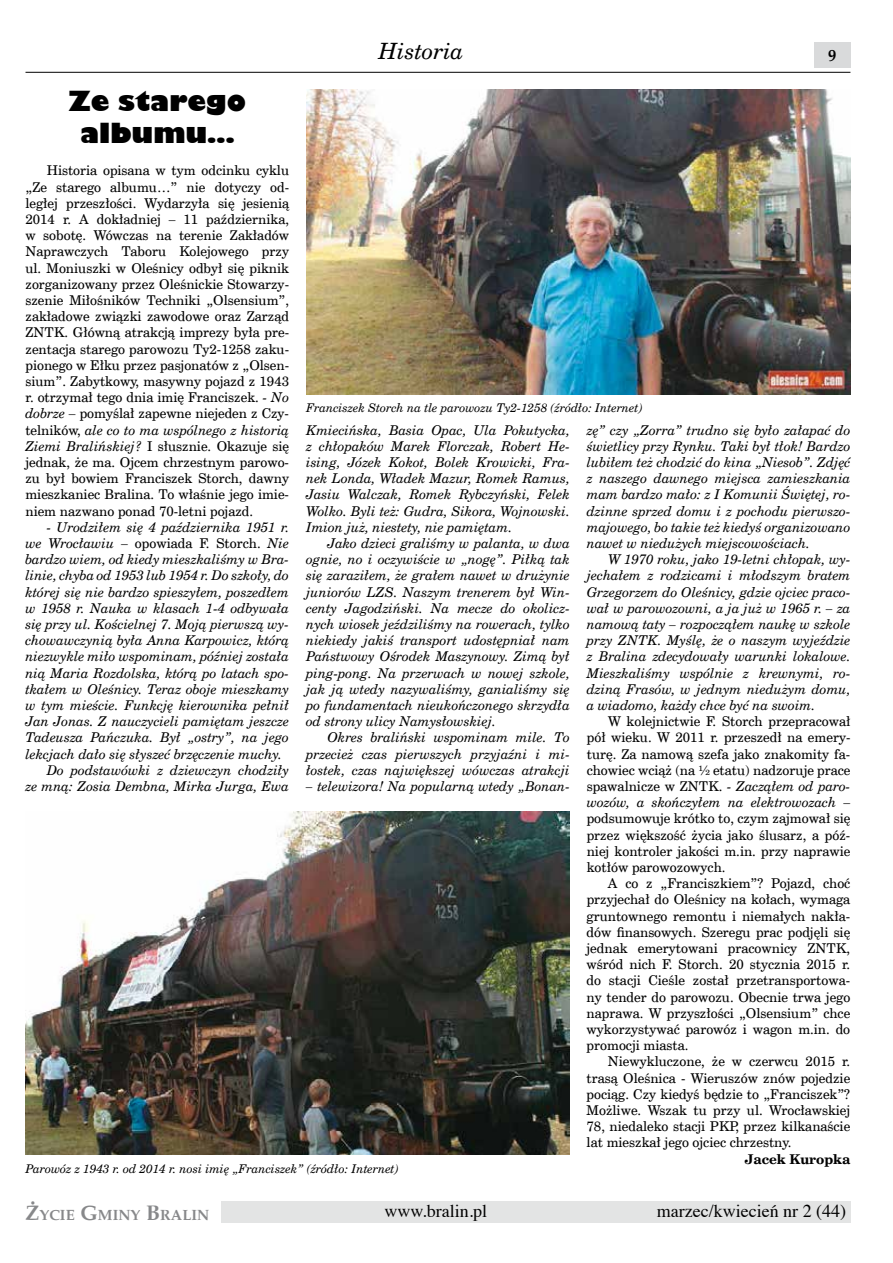
<style>
.page{position:relative;width:893px;height:1263px;background:#fff}
.page>*{position:absolute;margin:0;border:0;box-sizing:border-box;transform-origin:0 0}
.t1{font:800 27px/32.4px "Gilbert";color:#000;text-align:center}
.t2{font:italic 22.5px "Cent Schbook EU";color:#000}
.t3{font:18px "Times";color:#000}
.t4{font:700 16.5px "Palm Springs";color:#000}
.t5{font:700 14.7px "Palm Springs";color:#87888a}
.t6{font:italic 13.5px/16.2px "Cent Schbook EU";color:#000;text-align:justify}
.t7{font:13.5px/16.2px "Cent Schbook EU";color:#000;text-align:justify}
.t8{font:700 13.5px "Cent Schbook EU";color:#000}
.t9{font:italic 12px "Cent Schbook EU";color:#000}
.s1{font-style:italic}
.s2{font-size:21px}
</style>
<div class="page">
<div style="left:221px;top:1201px;width:629px;height:21px;background:#e3e4e4"></div>
<div style="left:814px;top:43px;width:36px;height:25px;background:#d9dadb"></div>
<hr style="left:26px;top:72px;width:824px;height:1px;background:#000">
<img style="left:26px;top:812px;width:544px;height:342px">
<img style="left:306px;top:89px;width:544px;height:305px">
<h2 class="t2" style="left:379px;top:37px;width:86px">Historia</h2>
<p class="t4" style="left:828px;top:46px;width:10px">9</p>
<h1 class="t1" style="left:68px;top:84px;width:179px">Ze starego albumu…</h1>
<p class="t7" style="left:25px;top:163px;width:265px;text-indent:21px">Historia opisana w tym odcinku cyklu „Ze starego albumu…” nie dotyczy od&shy;ległej przeszłości. Wydarzyła się jesienią 2014 r. A dokładniej – 11 października, w sobotę. Wówczas na terenie Zakładów Naprawczych Taboru Kolejowego przy ul. Moniuszki w Oleśnicy odbył się piknik zorganizowany przez Oleśnickie Stowarzy&shy;szenie Miłośników Techniki „Olsensium”, zakładowe związki zawodowe oraz Zarząd ZNTK. Główną atrakcją imprezy była pre&shy;zentacja starego parowozu Ty2-1258 zaku&shy;pionego w Ełku przez pasjonatów z „Olsen&shy;sium”. Zabytkowy, masywny pojazd z 1943 r. otrzymał tego dnia imię Franciszek. <span class="s1">- No dobrze</span> – pomyślał zapewne niejeden z Czy&shy;telników, <span class="s1">ale co to ma wspólnego z historią Ziemi Bralińskiej?</span> I słusznie. Okazuje się jednak, że ma. Ojcem chrzestnym parowo&shy;zu był bowiem Franciszek Storch, dawny mieszkaniec Bralina. To właśnie jego imie&shy;niem nazwano ponad 70-letni pojazd.</p>
<p class="t6" style="left:47px;top:519px;width:244px">- Urodziłem się 4 października 1951 r.</p>
<p class="t7" style="left:25px;top:535px;width:265px"><span class="s1">we Wrocławiu</span> – opowiada F. Storch. <span class="s1">Nie</span></p>
<p class="t6" style="left:25px;top:552px;width:265px">bardzo wiem, od kiedy mieszkaliśmy w Bra-</p>
<p class="t6" style="left:25px;top:568px;width:265px">linie, chyba od 1953 lub 1954 r. Do szkoły, do</p>
<p class="t6" style="left:25px;top:584px;width:265px">której się nie bardzo spieszyłem, poszedłem</p>
<p class="t6" style="left:25px;top:600px;width:265px">w 1958 r. Nauka w klasach 1-4 odbywała</p>
<p class="t6" style="left:25px;top:616px;width:265px">się przy ul. Kościelnej 7. Moją pierwszą wy-</p>
<p class="t6" style="left:25px;top:633px;width:265px">chowawczynią była Anna Karpowicz, którą</p>
<p class="t6" style="left:25px;top:649px;width:265px">niezwykle miło wspominam, później została</p>
<p class="t6" style="left:25px;top:665px;width:265px">nią Maria Rozdolska, którą po latach spo-</p>
<p class="t6" style="left:25px;top:681px;width:265px">tkałem w Oleśnicy. Teraz oboje mieszkamy</p>
<p class="t6" style="left:25px;top:697px;width:265px">w tym mieście. Funkcję kierownika pełnił</p>
<p class="t6" style="left:25px;top:714px;width:265px">Jan Jonas. Z nauczycieli pamiętam jeszcze</p>
<p class="t6" style="left:25px;top:730px;width:265px">Tadeusza Pańczuka. Był „ostry”, na jego</p>
<p class="t6" style="left:25px;top:746px;width:258px">lekcjach dało się słyszeć brzęczenie muchy.</p>
<p class="t6" style="left:47px;top:762px;width:244px">Do podstawówki z dziewczyn chodziły</p>
<p class="t6" style="left:25px;top:778px;width:265px">ze mną: Zosia Dembna, Mirka Jurga, Ewa</p>
<p class="t9" style="left:306px;top:400px;width:338px">Franciszek Storch na tle parowozu Ty2-1258 (źródło: Internet)</p>
<p class="t6" style="left:587px;top:422px;width:265px">zę” czy „Zorra” trudno się było załapać do świetlicy przy Rynku. Taki był tłok! Bardzo lubiłem też chodzić do kina „Niesob”. Zdjęć z naszego dawnego miejsca zamieszkania mam bardzo mało: z I Komunii Świętej, ro&shy;dzinne sprzed domu i z pochodu pierwszo&shy;majowego, bo takie też kiedyś organizowano nawet w niedużych miejscowościach.</p>
<p class="t6" style="left:587px;top:552px;width:265px;text-indent:21px">W 1970 roku, jako 19-letni chłopak, wy&shy;jechałem z rodzicami i młodszym bratem Grzegorzem do Oleśnicy, gdzie ojciec praco&shy;wał w parowozowni, a ja już w 1965 r. – za namową taty – rozpocząłem naukę w szkole przy ZNTK. Myślę, że o naszym wyjeździe z Bralina zdecydowały warunki lokalowe.<br>Mieszkaliśmy wspólnie z krewnymi, ro&shy;dziną Frasów, w jednym niedużym domu, a wiadomo, każdy chce być na swoim.</p>
<p class="t7" style="left:587px;top:714px;width:265px;text-indent:21px">W kolejnictwie F. Storch przepracował pół wieku. W 2011 r. przeszedł na emery&shy;turę. Za namową szefa jako znakomity fa&shy;chowiec wciąż (na ½ etatu) nadzoruje prace spawalnicze w ZNTK. <span class="s1">- Zacząłem od paro&shy;wozów, a skończyłem na elektrowozach</span> – podsumowuje krótko to, czym zajmował się przez większość życia jako ślusarz, a póź&shy;niej kontroler jakości m.in. przy naprawie kotłów parowozowych.</p>
<p class="t7" style="left:587px;top:876px;width:265px;text-indent:21px">A co z „Franciszkiem”? Pojazd, choć przyjechał do Oleśnicy na kołach, wymaga gruntownego remontu i niemałych nakła&shy;dów finansowych. Szeregu prac podjęli się jednak emerytowani pracownicy ZNTK, wśród nich F. Storch. 20 stycznia 2015 r. do stacji Cieśle został przetransportowa&shy;ny tender do parowozu. Obecnie trwa jego naprawa. W przyszłości „Olsensium” chce wykorzystywać parowóz i wagon m.in. do promocji miasta.</p>
<p class="t7" style="left:587px;top:1054px;width:265px;text-indent:21px">Niewykluczone, że w czerwcu 2015 r. trasą Oleśnica - Wieruszów znów pojedzie pociąg. Czy kiedyś będzie to „Franciszek”?<br>Możliwe. Wszak tu przy ul. Wrocławskiej 78, niedaleko stacji PKP, przez kilkanaście lat mieszkał jego ojciec chrzestny.</p>
<p class="t8" style="left:745px;top:1150px;width:107px">Jacek Kuropka</p>
<p class="t6" style="left:306px;top:422px;width:265px">Kmiecińska, Basia Opac, Ula Pokutycka, z chłopaków Marek Florczak, Robert He&shy;ising, Józek Kokot, Bolek Krowicki, Fra&shy;nek Londa, Władek Mazur, Romek Ramus, Jasiu Walczak, Romek Rybczyński, Felek Wolko. Byli też: Gudra, Sikora, Wojnowski.<br>Imion już, niestety, nie pamiętam.</p>
<p class="t6" style="left:306px;top:535px;width:265px;text-indent:21px">Jako dzieci graliśmy w palanta, w dwa ognie, no i oczywiście w „nogę”. Piłką tak się zaraziłem, że grałem nawet w drużynie juniorów LZS. Naszym trenerem był Win&shy;centy Jagodziński. Na mecze do okolicz&shy;nych wiosek jeździliśmy na rowerach, tylko niekiedy jakiś transport udostępniał nam Państwowy Ośrodek Maszynowy. Zimą był ping-pong. Na przerwach w nowej szkole, jak ją wtedy nazywaliśmy, ganialiśmy się po fundamentach nieukończonego skrzydła od strony ulicy Namysłowskiej.</p>
<p class="t6" style="left:306px;top:730px;width:265px;text-indent:21px">Okres braliński wspominam mile. To przecież czas pierwszych przyjaźni i mi&shy;łostek, czas największej wówczas atrakcji</p>
<p class="t6" style="left:306px;top:778px;width:265px">– telewizora! Na popularną wtedy „Bonan-</p>
<p class="t9" style="left:26px;top:1161px;width:375px">Parowóz z 1943 r. od 2014 r. nosi imię „Franciszek” (źródło: Internet)</p>
<p class="t5" style="left:26px;top:1206px;width:185px"><span class="s2">Ż</span>YCIE <span class="s2">G</span>MINY <span class="s2">B</span>RALIN</p>
<h3 class="t3" style="left:384px;top:1194px;width:104px">www.bralin.pl</h3>
<h3 class="t3" style="left:657px;top:1194px;width:191px">marzec/kwiecień nr 2 (44)</h3>
</div>
